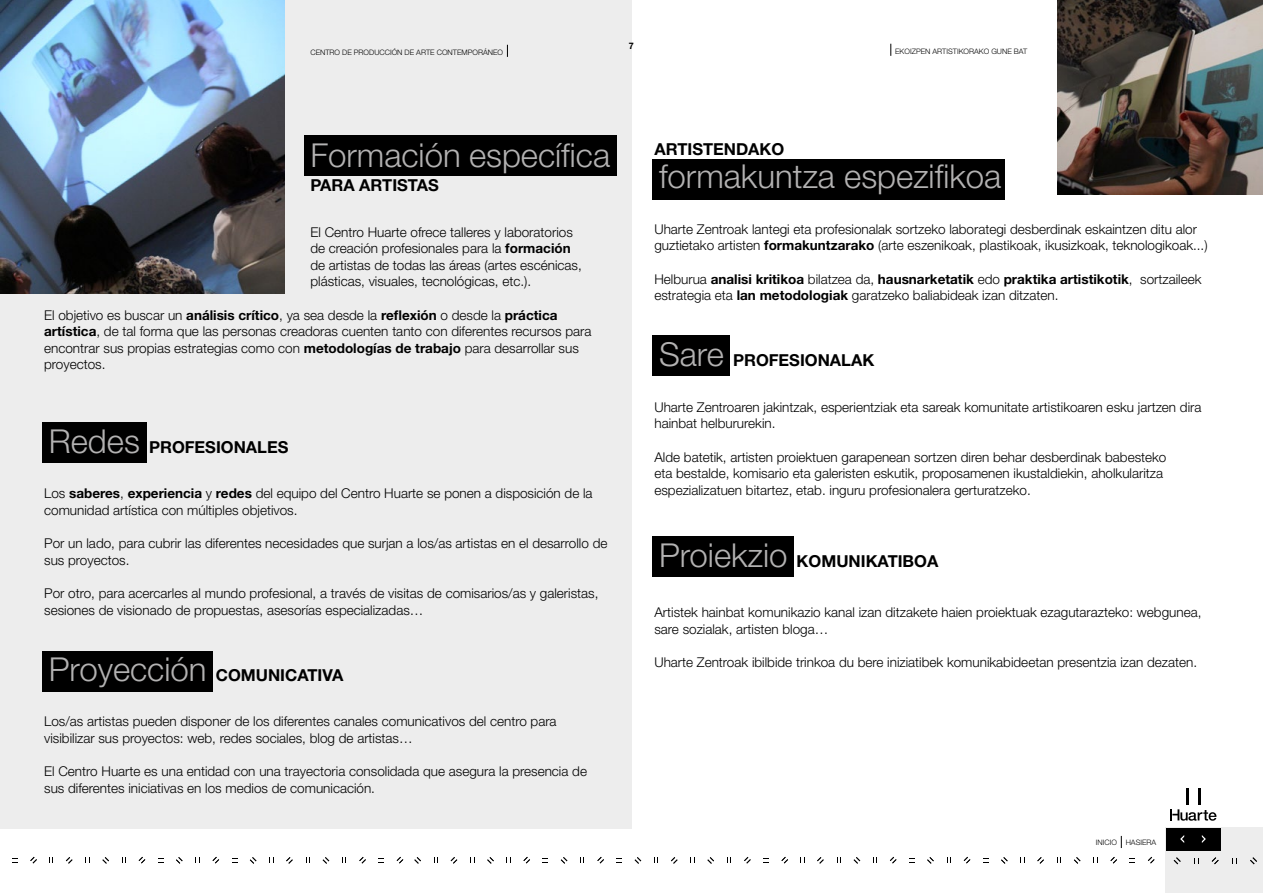
<style>
.page{position:relative;width:1263px;height:893px;background:#fff}
.page>*{position:absolute;margin:0;border:0;box-sizing:border-box;transform-origin:0 0}
.t1{font:300 33px "Helvetica Neue LT Std";color:#b3b2b2}
.t2{font:700 16.5px "Helvetica Neue LT Std";color:#000}
.t3{font:300 13.5px/16.5px "Helvetica Neue LT Std";color:#000}
.t4{font:700 9px "Helvetica Neue LT Std";color:#000}
.t5{font:300 7.5px "Helvetica Neue LT Std";color:#000}
.t6{font:300 7.5px "Helvetica Neue";color:#000}
.s1{font-weight:700}
.s2{font-weight:300;font-size:33px;color:#b3b2b2}
</style>
<div class="page">
<div style="left:1165px;top:827px;width:98px;height:66px;background:#ededed"></div>
<svg style="left:1170px;top:809px;width:46px;height:12px"></svg>
<hr style="left:1186px;top:788px;width:3px;height:17px;background:#000">
<hr style="left:1197px;top:788px;width:3px;height:17px;background:#000">
<div style="left:1165px;top:827px;width:55px;height:23px;background:#000"></div>
<svg style="left:1202px;top:835px;width:4px;height:8px"></svg>
<svg style="left:1180px;top:835px;width:4px;height:8px"></svg>
<svg style="left:1121px;top:836px;width:1px;height:12px"></svg>
<div style="left:0;top:0;width:631px;height:828px;background:#ededed"></div>
<svg style="left:1250px;top:857px;width:7px;height:7px"></svg>
<svg style="left:1174px;top:857px;width:6px;height:7px"></svg>
<svg style="left:1212px;top:857px;width:7px;height:7px"></svg>
<svg style="left:487px;top:857px;width:7px;height:7px"></svg>
<svg style="left:414px;top:857px;width:7px;height:7px"></svg>
<svg style="left:451px;top:857px;width:6px;height:7px"></svg>
<svg style="left:523px;top:857px;width:7px;height:6px"></svg>
<svg style="left:561px;top:857px;width:6px;height:7px"></svg>
<svg style="left:597px;top:857px;width:7px;height:6px"></svg>
<svg style="left:707px;top:857px;width:7px;height:7px"></svg>
<svg style="left:635px;top:857px;width:6px;height:7px"></svg>
<svg style="left:671px;top:857px;width:6px;height:7px"></svg>
<svg style="left:744px;top:857px;width:7px;height:6px"></svg>
<svg style="left:781px;top:857px;width:7px;height:6px"></svg>
<svg style="left:854px;top:857px;width:6px;height:7px"></svg>
<svg style="left:817px;top:857px;width:7px;height:7px"></svg>
<svg style="left:890px;top:857px;width:6px;height:6px"></svg>
<svg style="left:927px;top:857px;width:7px;height:7px"></svg>
<svg style="left:964px;top:857px;width:6px;height:6px"></svg>
<svg style="left:1074px;top:857px;width:6px;height:7px"></svg>
<svg style="left:1001px;top:857px;width:7px;height:7px"></svg>
<svg style="left:1037px;top:857px;width:7px;height:7px"></svg>
<svg style="left:1110px;top:857px;width:7px;height:6px"></svg>
<svg style="left:1148px;top:857px;width:6px;height:6px"></svg>
<svg style="left:30px;top:857px;width:7px;height:6px"></svg>
<svg style="left:102px;top:857px;width:7px;height:7px"></svg>
<svg style="left:66px;top:857px;width:6px;height:7px"></svg>
<svg style="left:139px;top:857px;width:6px;height:6px"></svg>
<svg style="left:176px;top:857px;width:7px;height:7px"></svg>
<svg style="left:213px;top:857px;width:6px;height:6px"></svg>
<svg style="left:378px;top:858px;width:6px;height:5px"></svg>
<svg style="left:323px;top:857px;width:6px;height:7px"></svg>
<svg style="left:250px;top:857px;width:6px;height:7px"></svg>
<svg style="left:286px;top:857px;width:7px;height:7px"></svg>
<svg style="left:359px;top:857px;width:7px;height:6px"></svg>
<svg style="left:397px;top:857px;width:6px;height:6px"></svg>
<img style="left:0;top:0;width:285px;height:293px">
<img style="left:1057px;top:0;width:206px;height:195px">
<div style="left:653px;top:536px;width:141px;height:40px;background:#000"></div>
<div style="left:43px;top:651px;width:170px;height:40px;background:#000"></div>
<div style="left:653px;top:335px;width:77px;height:41px;background:#000"></div>
<div style="left:43px;top:422px;width:104px;height:41px;background:#000"></div>
<div style="left:653px;top:159px;width:352px;height:41px;background:#000"></div>
<div style="left:304px;top:135px;width:313px;height:40px;background:#000"></div>
<svg style="left:890px;top:44px;width:1px;height:12px"></svg>
<svg style="left:507px;top:45px;width:1px;height:12px"></svg>
<p class="t4" style="left:629px;top:40px;width:7px">7</p>
<p class="t5" style="left:310px;top:47px;width:194px">CENTRO DE PRODUCCIÓN DE ARTE CONTEMPORÁNEO</p>
<p class="t5" style="left:895px;top:46px;width:134px">EKOIZPEN ARTISTIKORAKO GUNE BAT</p>
<h1 class="t1" style="left:310px;top:135px;width:301px">Formación específica</h1>
<p class="t2" style="left:310px;top:175px;width:130px">PARA ARTISTAS</p>
<p class="t3" style="left:310px;top:223px;width:273px">El Centro Huarte ofrece talleres y laboratorios de creación profesionales para la <span class="s1">formación </span>de artistas de todas las áreas (artes escénicas, plásticas, visuales, tecnológicas, etc.).</p>
<p class="t3" style="left:44px;top:306px;width:549px">El objetivo es buscar un <span class="s1">análisis crítico</span>, ya sea desde la <span class="s1">reflexión</span> o desde la <span class="s1">práctica artística</span>, de tal forma que las personas creadoras cuenten tanto con diferentes recursos para encontrar sus propias estrategias como con <span class="s1">metodologías de trabajo</span> para desarrollar sus proyectos.</p>
<p class="t2" style="left:49px;top:436px;width:241px"><span class="s2">Redes</span> PROFESIONALES</p>
<p class="t3" style="left:44px;top:485px;width:550px">Los <span class="s1">saberes</span>, <span class="s1">experiencia</span> y <span class="s1">redes</span> del equipo del Centro Huarte se ponen a disposición de la comunidad artística con múltiples objetivos.</p>
<p class="t3" style="left:44px;top:535px;width:565px">Por un lado, para cubrir las diferentes necesidades que surjan a los/as artistas en el desarrollo de sus proyectos.</p>
<p class="t3" style="left:44px;top:585px;width:556px">Por otro, para acercarles al mundo profesional, a través de visitas de comisarios/as y galeristas, sesiones de visionado de propuestas, asesorías especializadas…</p>
<p class="t2" style="left:49px;top:665px;width:296px"><span class="s2">Proyección</span> COMUNICATIVA</p>
<p class="t3" style="left:44px;top:713px;width:514px">Los/as artistas pueden disponer de los diferentes canales comunicativos del centro para visibilizar sus proyectos: web, redes sociales, blog de artistas…</p>
<p class="t3" style="left:44px;top:763px;width:544px">El Centro Huarte es una entidad con una trayectoria consolidada que asegura la presencia de sus diferentes iniciativas en los medios de comunicación.</p>
<p class="t2" style="left:654px;top:139px;width:131px">ARTISTENDAKO</p>
<h1 class="t1" style="left:659px;top:156px;width:344px">formakuntza espezifikoa</h1>
<p class="t3" style="left:654px;top:220px;width:555px">Uharte Zentroak lantegi eta profesionalak sortzeko laborategi desberdinak eskaintzen ditu alor guztietako artisten <span class="s1">formakuntzarako</span> (arte eszenikoak, plastikoak, ikusizkoak, teknologikoak...)</p>
<p class="t3" style="left:654px;top:270px;width:548px">Helburua <span class="s1">analisi kritikoa</span> bilatzea da, <span class="s1">hausnarketatik</span> edo <span class="s1">praktika artistikotik</span>, sortzaileek estrategia eta <span class="s1">lan metodologiak</span> garatzeko baliabideak izan ditzaten.</p>
<p class="t2" style="left:659px;top:350px;width:217px"><span class="s2">Sare</span> PROFESIONALAK</p>
<p class="t3" style="left:654px;top:399px;width:548px">Uharte Zentroaren jakintzak, esperientziak eta sareak komunitate artistikoaren esku jartzen dira hainbat helbururekin.</p>
<p class="t3" style="left:654px;top:449px;width:513px">Alde batetik, artisten proiektuen garapenean sortzen diren behar desberdinak babesteko eta bestalde, komisario eta galeristen eskutik, proposamenen ikustaldiekin, aholkularitza espezializatuen bitartez, etab. inguru profesionalera gerturatzeko.</p>
<p class="t2" style="left:659px;top:550px;width:281px"><span class="s2">Proiekzio</span> KOMUNIKATIBOA</p>
<p class="t3" style="left:654px;top:604px;width:548px">Artistek hainbat komunikazio kanal izan ditzakete haien proiektuak ezagutarazteko: webgunea, sare sozialak, artisten bloga…</p>
<p class="t3" style="left:654px;top:654px;width:544px">Uharte Zentroak ibilbide trinkoa du bere iniziatibek komunikabideetan presentzia izan dezaten.</p>
<p class="t6" style="left:1096px;top:838px;width:62px">INICIO HASIERA</p>
</div>
